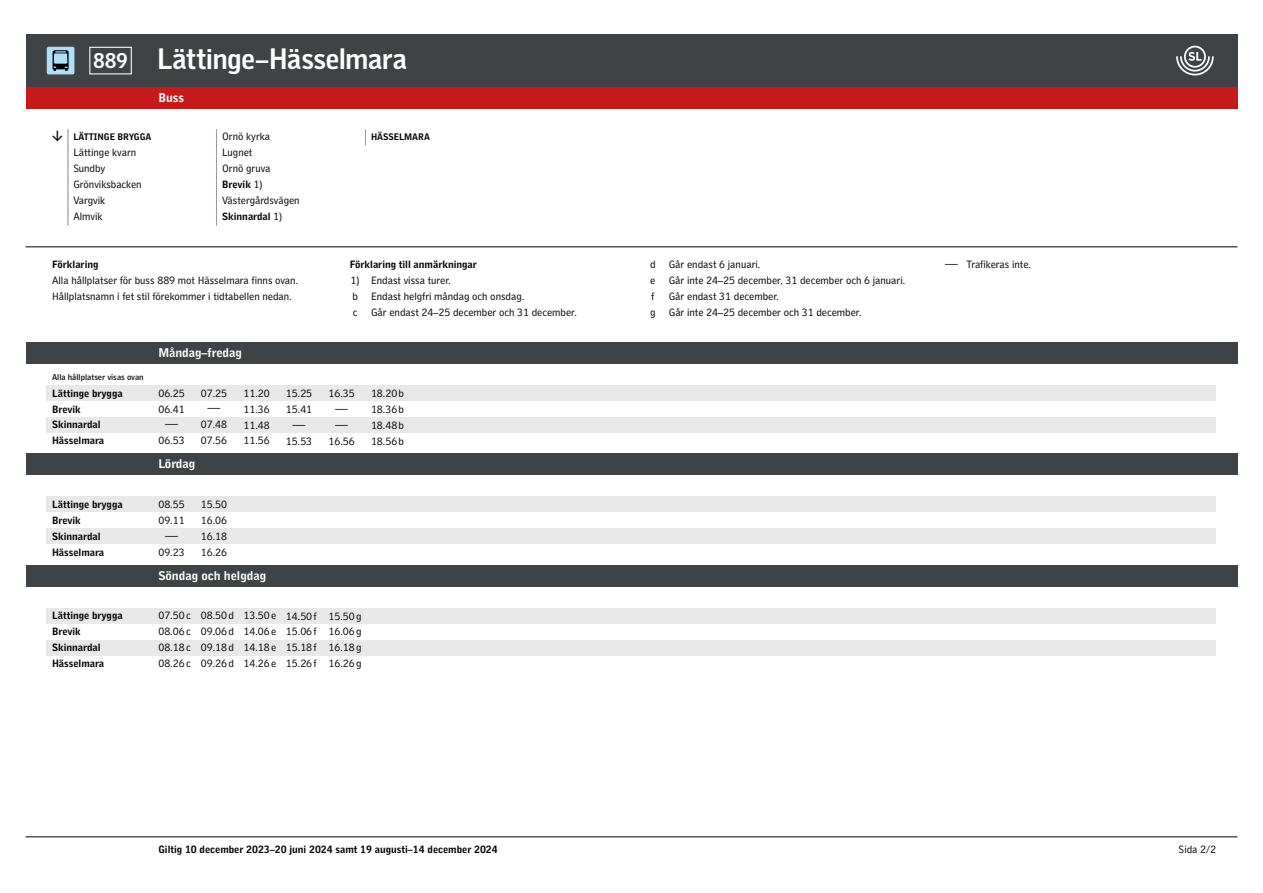
<style>
.page{position:relative;width:1263px;height:893px;background:#fff}
.page>*{position:absolute;margin:0;border:0;box-sizing:border-box;transform-origin:0 0}
.t1{font:700 28.2px "SL Gothic Display";letter-spacing:-.005em;color:#fff}
.t2{font:700 12.75px "SL Gothic Timetable 2";color:#fff}
.t3{font:10.65px/15.9px "SL Gothic Timetable 2";color:#000;text-align:justify}
.t4{font:700 10.65px/15.9px "SL Gothic Timetable 2";color:#000}
.t5{font:700 9.6px "SL Gothic Timetable 2";color:#000}
.t6{font:500 8.55px "SL Gothic Timetable 2";color:#000}
.s1{font-size:20.25px}
.s2{font-size:10.65px}
.s3{font-weight:700}
</style>
<div class="page">
<div style="left:26px;top:34px;width:1211px;height:53px;background:#404346"></div>
<hr style="left:26px;top:837px;width:1211px;height:1px;background:#000">
<svg style="left:1176px;top:46px;width:38px;height:29px"></svg>
<hr style="left:26px;top:247px;width:1211px;height:1px;background:#000">
<svg style="left:47px;top:47px;width:27px;height:27px"></svg>
<div style="left:26px;top:342px;width:1211px;height:22px;background:#404346"></div>
<div style="left:26px;top:453px;width:1211px;height:22px;background:#404346"></div>
<div style="left:26px;top:565px;width:1211px;height:21px;background:#404346"></div>
<div style="left:89px;top:47px;width:43px;height:27px;border:1px solid #fff"></div>
<div style="left:47px;top:385px;width:1169px;height:16px;background:#e8e8e8"></div>
<div style="left:47px;top:417px;width:1169px;height:16px;background:#e8e8e8"></div>
<div style="left:47px;top:496px;width:1169px;height:16px;background:#e8e8e8"></div>
<div style="left:47px;top:528px;width:1169px;height:16px;background:#e8e8e8"></div>
<div style="left:47px;top:608px;width:1169px;height:16px;background:#e8e8e8"></div>
<div style="left:47px;top:639px;width:1169px;height:16px;background:#e8e8e8"></div>
<div style="left:26px;top:87px;width:1211px;height:21px;background:#c61b1a"></div>
<h1 class="t1" style="left:94px;top:40px;width:315px"><span class="s1">889</span> Lättinge–Hässelmara</h1>
<p class="t2" style="left:158px;top:90px;width:27px">Buss</p>
<p class="t5" style="left:52px;top:131px;width:101px"><span class="s2">Ŵ</span> LÄTTINGE BRYGGA</p>
<p class="t3" style="left:52px;top:145px;width:91px;text-align:left"><span class="s3">ų</span> Lättinge kvarn <span class="s3">ų</span> Sundby<br><span class="s3">ų</span> Grönviksbacken <span class="s3">ų</span> Vargvik<br><span class="s3">ų</span> Almvik</p>
<p class="t3" style="left:201px;top:129px;width:100px;text-align:left"><span class="s3">ų</span> Ornö kyrka<br><span class="s3">ų</span> Lugnet<br><span class="s3">ų</span> Ornö gruva<br><span class="s3">ų Brevik</span> 1)<br><span class="s3">ų</span> Västergårdsvägen <span class="s3">ų Skinnardal</span> 1)</p>
<p class="t5" style="left:350px;top:131px;width:82px"><span class="s2">ų</span> HÄSSELMARA</p>
<p class="t4" style="left:52px;top:256px;width:48px">Förklaring</p>
<p class="t3" style="left:52px;top:272px;width:247px">Alla hållplatser för buss 889 mot Hässelmara finns ovan.<br>Hållplatsnamn i fet stil förekommer i tidtabellen nedan.</p>
<p class="t6" style="left:52px;top:372px;width:93px">Alla hållplatser visas ovan</p>
<p class="t4" style="left:52px;top:385px;width:72px">Lättinge brygga<br>Brevik<br>Skinnardal<br>Hässelmara</p>
<p class="t4" style="left:52px;top:496px;width:72px">Lättinge brygga<br>Brevik<br>Skinnardal<br>Hässelmara</p>
<p class="t4" style="left:52px;top:608px;width:72px">Lättinge brygga<br>Brevik<br>Skinnardal<br>Hässelmara</p>
<p class="t2" style="left:158px;top:345px;width:85px">Måndag–fredag</p>
<p class="t3" style="left:158px;top:385px;width:28px">06.25<br>06.41 — 06.53</p>
<p class="t3" style="left:201px;top:385px;width:28px">07.25 — 07.48<br>07.56</p>
<p class="t2" style="left:158px;top:457px;width:38px">Lördag</p>
<p class="t3" style="left:158px;top:496px;width:28px">08.55<br>09.11 — 09.23</p>
<p class="t3" style="left:201px;top:496px;width:28px">15.50<br>16.06<br>16.18<br>16.26</p>
<p class="t3" style="left:243px;top:385px;width:28px">11.20<br>11.36<br>11.48<br>11.56</p>
<p class="t2" style="left:158px;top:568px;width:109px">Söndag och helgdag</p>
<p class="t3" style="left:286px;top:385px;width:28px">15.25<br>15.41 — 15.53</p>
<p class="t3" style="left:158px;top:608px;width:34px">07.50 c 08.06 c 08.18 c 08.26 c</p>
<p class="t3" style="left:201px;top:608px;width:35px">08.50 d 09.06 d 09.18 d 09.26 d</p>
<p class="t3" style="left:243px;top:608px;width:34px">13.50 e 14.06 e 14.18 e 14.26 e</p>
<p class="t3" style="left:286px;top:608px;width:32px">14.50 f 15.06 f 15.18 f 15.26 f</p>
<p class="t4" style="left:350px;top:256px;width:129px">Förklaring till anmärkningar</p>
<p class="t3" style="left:351px;top:272px;width:175px;text-align:left">1) Endast vissa turer.<br>b Endast helgfri måndag och onsdag. c</p>
<p class="t3" style="left:371px;top:304px;width:207px">Går endast 24–25 december och 31 december.</p>
<p class="t3" style="left:328px;top:385px;width:28px">16.35 — — 16.56</p>
<p class="t3" style="left:371px;top:385px;width:35px">18.20 b 18.36 b 18.48 b 18.56 b</p>
<p class="t3" style="left:328px;top:608px;width:34px">15.50 g 16.06 g 16.18 g 16.26 g</p>
<p class="t4" style="left:158px;top:841px;width:341px">Giltig 10 december 2023–20 juni 2024 samt 19 augusti–14 december 2024</p>
<p class="t3" style="left:650px;top:256px;width:112px">d Går endast 6 januari. e</p>
<p class="t3" style="left:669px;top:272px;width:238px">Går inte 24–25 december, 31 december och 6 januari.</p>
<p class="t3" style="left:650px;top:288px;width:213px;text-indent:19px">Går endast 31 december.<br>g Går inte 24–25 december och 31 december.</p>
<p class="t3" style="left:651px;top:288px;width:5px">f</p>
<p class="t3" style="left:966px;top:256px;width:66px">Trafikeras inte.</p>
<p class="t3" style="left:1178px;top:841px;width:39px">Sida 2/2</p>
</div>
